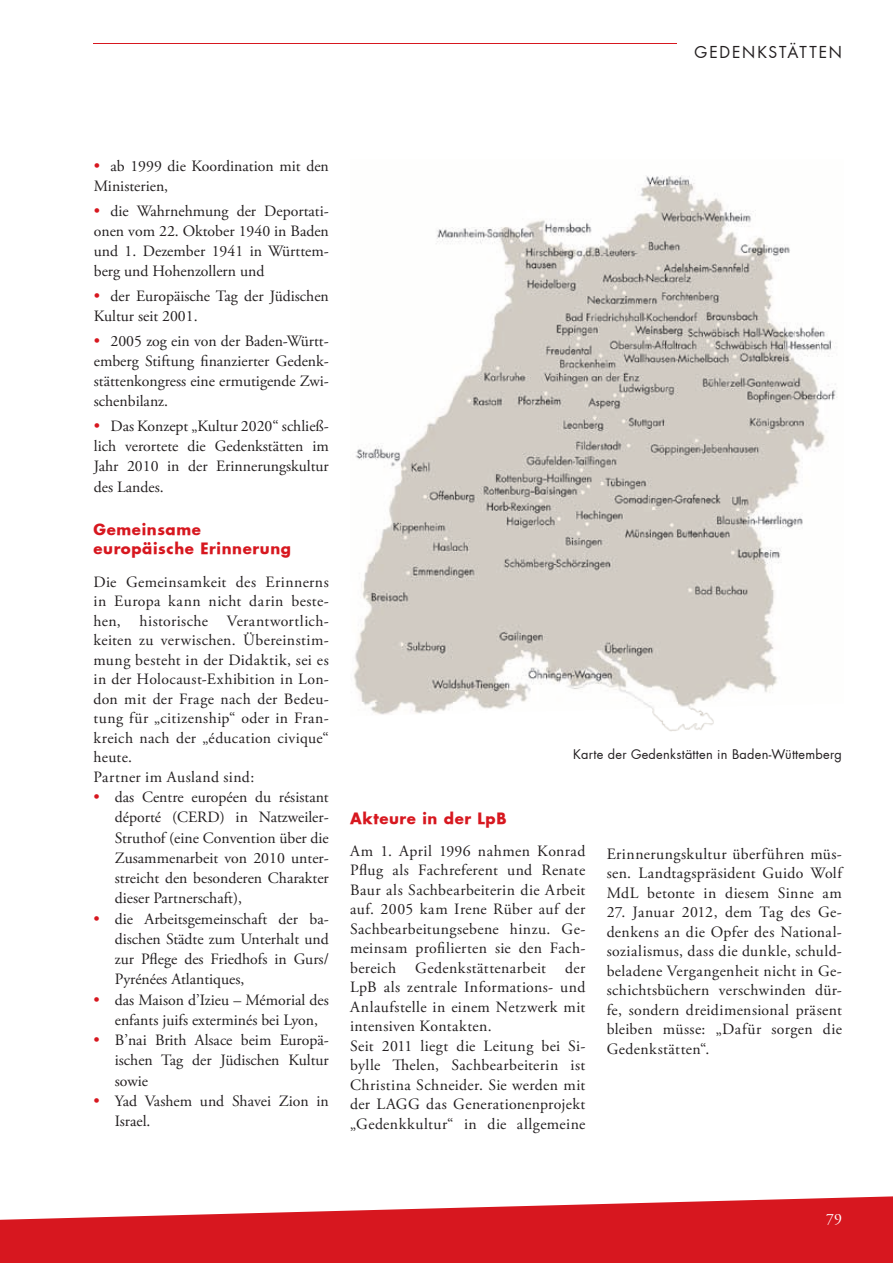
<style>
.page{position:relative;width:893px;height:1263px;background:#fff}
.page>*{position:absolute;margin:0;border:0;box-sizing:border-box;transform-origin:0 0}
.t1{font:15.75px/19.5px "Adobe Garamond Pro";letter-spacing:.015em;color:#231f20;text-align:justify}
.t2{font:15.75px "Futura";letter-spacing:.115em;color:#231f20}
.t3{font:15.75px "Adobe Garamond Pro";color:#fff}
.t4{font:700 15px/19.5px "Futura";letter-spacing:.04em;color:#d7171f}
.t5{font:12.75px "Futura";letter-spacing:.02em;color:#231f20}
.s1{font-size:16.5px;color:#d7171f}
</style>
<div class="page">
<div style="left:0;top:1243px;width:893px;height:20px;background:#d7171f"></div>
<svg style="left:0;top:1196px;width:893px;height:47px;fill:#d7171f"></svg>
<hr style="left:94px;top:43px;width:703px;height:1px;background:#d7171f">
<img style="left:354px;top:175px;width:440px;height:528px">
<img style="left:794px;top:326px;width:43px;height:200px">
<img style="left:364px;top:703px;width:350px;height:28px">
<div style="left:677px;top:43px;width:165px;height:27px;background:#fff"></div>
<p class="t2" style="left:694px;top:43px;width:149px">GEDEnKStättEn</p>
<p class="t1" style="left:94px;top:156px;width:237px;line-height:20.2px"><span class="s1">•</span> ab 1999 die Koordination mit den<br>Ministerien,</p>
<p class="t1" style="left:94px;top:201px;width:237px;line-height:20.2px"><span class="s1">•</span> die Wahrnehmung der Deportati&shy;onen vom 22. Oktober 1940 in Baden und 1. Dezember 1941 in Württem&shy;berg und Hohenzollern und</p>
<p class="t1" style="left:94px;top:286px;width:237px;line-height:20.2px"><span class="s1">•</span> der Europäische Tag der Jüdischen<br>Kultur seit 2001.</p>
<p class="t1" style="left:94px;top:331px;width:237px;line-height:20.2px"><span class="s1">•</span> 2005 zog ein von der Baden-Württ&shy;emberg Stiftung finanzierter Gedenk&shy;stättenkongress eine ermutigende Zwi&shy;schenbilanz.</p>
<p class="t1" style="left:94px;top:416px;width:237px;line-height:20.2px"><span class="s1">•</span> Das Konzept „Kultur 2020“ schließ&shy;lich verortete die Gedenkstätten im Jahr 2010 in der Erinnerungskultur des Landes.</p>
<p class="t4" style="left:94px;top:519px;width:199px">Gemeinsame europäische Erinnerung</p>
<p class="t1" style="left:94px;top:572px;width:237px;text-align:left">Die Gemeinsamkeit des Erinnerns in Europa kann nicht darin beste&shy;hen, historische Verantwortlich&shy;keiten zu verwischen. Übereinstim&shy;mung besteht in der Didaktik, sei es in der Holocaust-Exhibition in Lon&shy;don mit der Frage nach der Bedeu&shy;tung für „citizenship“ oder in Fran&shy;kreich nach der „éducation civique“ heute.<br>Partner im Ausland sind:</p>
<p class="t1" style="left:115px;top:787px;width:216px;line-height:20.2px;text-indent:-21px"><span class="s1">•</span> das Centre européen du résistant déporté (CERD) in Natzweiler-Struthof (eine Convention über die Zusammenarbeit von 2010 unter&shy;streicht den besonderen Charakter dieser Partnerschaft),</p>
<p class="t1" style="left:115px;top:909px;width:216px;line-height:20.2px;text-indent:-21px"><span class="s1">•</span> die Arbeitsgemeinschaft der ba&shy;dischen Städte zum Unterhalt und zur Pflege des Friedhofs in Gurs/ Pyrénées Atlantiques,</p>
<p class="t1" style="left:115px;top:990px;width:215px;line-height:20.2px;text-indent:-21px"><span class="s1">•</span> das Maison d’Izieu – Mémorial des enfants juifs exterminés bei Lyon,</p>
<p class="t1" style="left:115px;top:1030px;width:216px;line-height:20.2px;text-indent:-21px"><span class="s1">•</span> B’nai Brith Alsace beim Europä&shy;ischen Tag der Jüdischen Kultur sowie</p>
<p class="t1" style="left:115px;top:1091px;width:215px;line-height:20.2px;text-indent:-21px"><span class="s1">•</span> Yad Vashem und Shavei Zion in<br>Israel.</p>
<p class="t5" style="left:573px;top:746px;width:270px">Karte der Gedenkstätten in Baden-wüttemberg</p>
<p class="t4" style="left:350px;top:808px;width:158px">Akteure in der LpB</p>
<p class="t1" style="left:350px;top:842px;width:237px;text-align:left">Am 1. April 1996 nahmen Konrad Pflug als Fachreferent und Renate Baur als Sachbearbeiterin die Arbeit auf. 2005 kam Irene Rüber auf der Sachbearbeitungsebene hinzu. Ge&shy;meinsam profilierten sie den Fach&shy;bereich Gedenkstättenarbeit der LpB als zentrale Informations- und Anlaufstelle in einem Netzwerk mit intensiven Kontakten.<br>Seit 2011 liegt die Leitung bei Si&shy;bylle Thelen, Sachbearbeiterin ist Christina Schneider. Sie werden mit der LAGG das Generationenprojekt „Gedenkkultur“ in die allgemeine</p>
<p class="t1" style="left:607px;top:844px;width:237px">Erinnerungskultur überführen müs&shy;sen. Landtagspräsident Guido Wolf MdL betonte in diesem Sinne am</p>
<p class="t1" style="left:607px;top:903px;width:237px">27. Januar 2012, dem Tag des Ge&shy;denkens an die Opfer des National&shy;sozialismus, dass die dunkle, schuld&shy;beladene Vergangenheit nicht in Ge&shy;schichtsbüchern verschwinden dür&shy;fe, sondern dreidimensional präsent bleiben müsse: „Dafür sorgen die Gedenkstätten“.</p>
<p class="t3" style="left:826px;top:1209px;width:17px">79</p>
</div>
